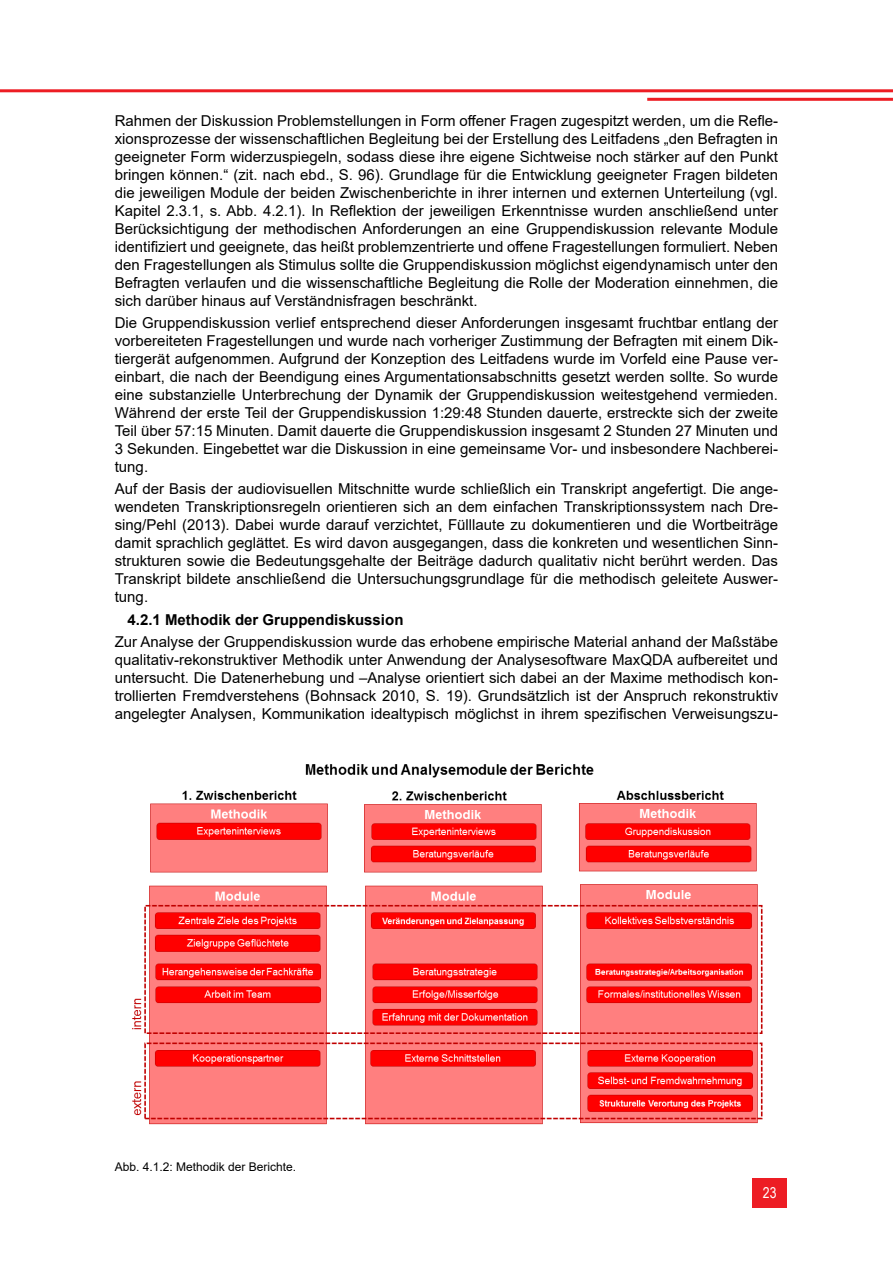
<style>
.page{position:relative;width:893px;height:1263px;background:#fff}
.page>*{position:absolute;margin:0;border:0;box-sizing:border-box;transform-origin:0 0}
.t1{font:15px/18px "Arial";color:#000;text-align:justify}
.t2{font:700 15px "Arial";color:#000}
.t3{font:15px "Arial Narrow";color:#fff}
.t4{font:12px "Arial";color:#000}
</style>
<div class="page">
<div style="left:753px;top:1178px;width:34px;height:30px;background:#ed1d24"></div>
<hr style="left:0;top:89px;width:893px;height:3px;background:#ed1d24">
<hr style="left:647px;top:98px;width:246px;height:3px;background:#ed1d24">
<img style="left:132px;top:764px;width:631px;height:361px">
<p class="t1" style="left:115px;top:111px;width:665px">Rahmen der Diskussion Problemstellungen in Form offener Fragen zugespitzt werden, um die Refle&shy;xionsprozesse der wissenschaftlichen Begleitung bei der Erstellung des Leitfadens „den Befragten in geeigneter Form widerzuspiegeln, sodass diese ihre eigene Sichtweise noch stärker auf den Punkt bringen können.“ (zit. nach ebd., S. 96). Grundlage für die Entwicklung geeigneter Fragen bildeten die jeweiligen Module der beiden Zwischenberichte in ihrer internen und externen Unterteilung (vgl.<br>Kapitel 2.3.1, s. Abb. 4.2.1). In Reflektion der jeweiligen Erkenntnisse wurden anschließend unter Berücksichtigung der methodischen Anforderungen an eine Gruppendiskussion relevante Module identifiziert und geeignete, das heißt problemzentrierte und offene Fragestellungen formuliert. Neben den Fragestellungen als Stimulus sollte die Gruppendiskussion möglichst eigendynamisch unter den Befragten verlaufen und die wissenschaftliche Begleitung die Rolle der Moderation einnehmen, die sich darüber hinaus auf Verständnisfragen beschränkt.</p>
<p class="t1" style="left:115px;top:314px;width:665px">Die Gruppendiskussion verlief entsprechend dieser Anforderungen insgesamt fruchtbar entlang der vorbereiteten Fragestellungen und wurde nach vorheriger Zustimmung der Befragten mit einem Dik&shy;tiergerät aufgenommen. Aufgrund der Konzeption des Leitfadens wurde im Vorfeld eine Pause ver&shy;einbart, die nach der Beendigung eines Argumentationsabschnitts gesetzt werden sollte. So wurde eine substanzielle Unterbrechung der Dynamik der Gruppendiskussion weitestgehend vermieden.<br>Während der erste Teil der Gruppendiskussion 1:29:48 Stunden dauerte, erstreckte sich der zweite Teil über 57:15 Minuten. Damit dauerte die Gruppendiskussion insgesamt 2 Stunden 27 Minuten und 3 Sekunden. Eingebettet war die Diskussion in eine gemeinsame Vor- und insbesondere Nachberei&shy;tung.</p>
<p class="t1" style="left:115px;top:480px;width:665px">Auf der Basis der audiovisuellen Mitschnitte wurde schließlich ein Transkript angefertigt. Die ange&shy;wendeten Transkriptionsregeln orientieren sich an dem einfachen Transkriptionssystem nach Dre&shy;sing/Pehl (2013). Dabei wurde darauf verzichtet, Fülllaute zu dokumentieren und die Wortbeiträge damit sprachlich geglättet. Es wird davon ausgegangen, dass die konkreten und wesentlichen Sinn&shy;strukturen sowie die Bedeutungsgehalte der Beiträge dadurch qualitativ nicht berührt werden. Das Transkript bildete anschließend die Untersuchungsgrundlage für die methodisch geleitete Auswer&shy;tung.</p>
<p class="t2" style="left:128px;top:609px;width:277px">4.2.1 Methodik der Gruppendiskussion</p>
<p class="t1" style="left:115px;top:632px;width:665px">Zur Analyse der Gruppendiskussion wurde das erhobene empirische Material anhand der Maßstäbe qualitativ-rekonstruktiver Methodik unter Anwendung der Analysesoftware MaxQDA aufbereitet und untersucht. Die Datenerhebung und –Analyse orientiert sich dabei an der Maxime methodisch kon&shy;trollierten Fremdverstehens (Bohnsack 2010, S. 19). Grundsätzlich ist der Anspruch rekonstruktiv angelegter Analysen, Kommunikation idealtypisch möglichst in ihrem spezifischen Verweisungszu-</p>
<p class="t4" style="left:115px;top:1158px;width:183px">Abb. 4.1.2: Methodik der Berichte.</p>
<p class="t3" style="left:763px;top:1182px;width:15px">23</p>
</div>
